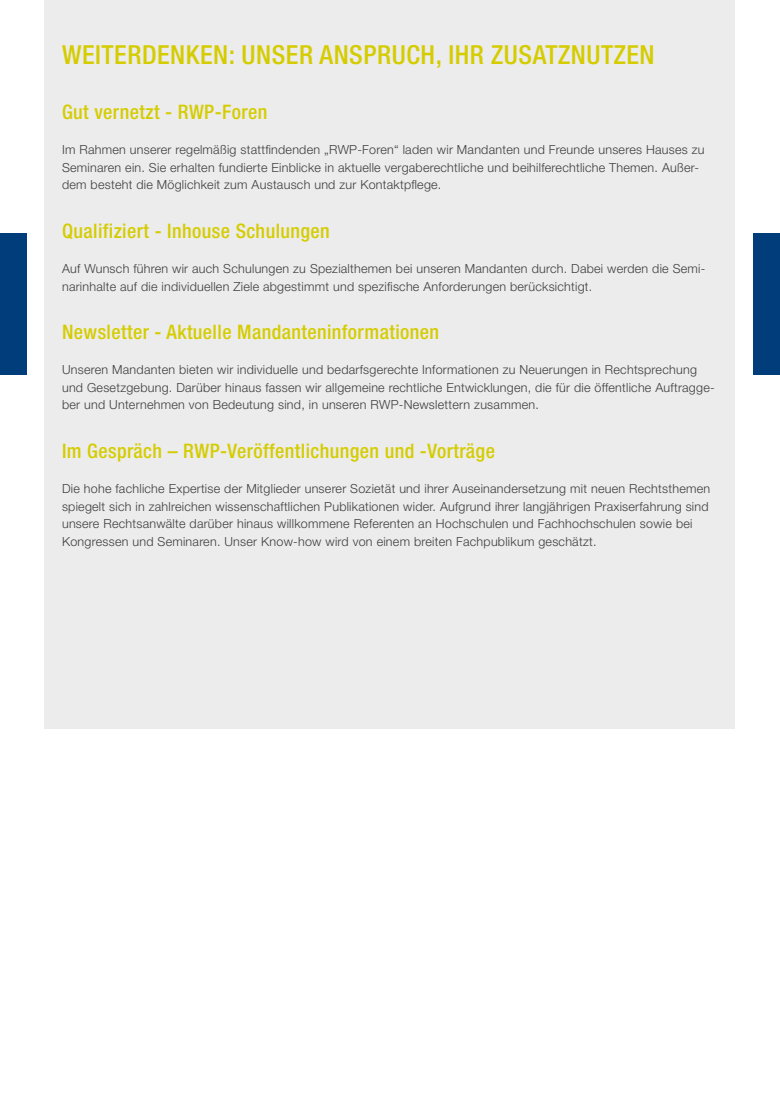
<style>
.page{position:relative;width:780px;height:1099px;background:#fff}
.page>*{position:absolute;margin:0;border:0;box-sizing:border-box;transform-origin:0 0}
.t1{font:500 condensed 26.25px "Helvetica Neue LT Pro";letter-spacing:.02em;color:#d5cc00}
.t2{font:500 condensed 20px "Helvetica Neue LT Pro";letter-spacing:.02em;color:#d5cc00}
.t3{font:300 12.5px/17.5px "Helvetica Neue LT Pro";letter-spacing:.02em;color:#3e3e40}
</style>
<div class="page">
<div style="left:44px;top:0;width:691px;height:729px;background:#ececec"></div>
<div style="left:0;top:233px;width:27px;height:142px;background:#013d7a"></div>
<div style="left:753px;top:233px;width:27px;height:142px;background:#013d7a"></div>
<h1 class="t1" style="left:62px;top:39px;width:594px">Weiterdenken: Unser Anspruch, Ihr Zusatznutzen</h1>
<h2 class="t2" style="left:62px;top:100px;width:207px">Gut vernetzt - RWP-Foren</h2>
<p class="t3" style="left:62px;top:141px;width:644px">Im Rahmen unserer regelmäßig stattfindenden „RWP-Foren“ laden wir Mandanten und Freunde unseres Hauses zu<br>Seminaren ein. Sie erhalten fundierte Einblicke in aktuelle vergaberechtliche und beihilferechtliche Themen. Außer&shy;dem besteht die Möglichkeit zum Austausch und zur Kontaktpflege.</p>
<h2 class="t2" style="left:62px;top:219px;width:269px">Qualifiziert - Inhouse Schulungen</h2>
<p class="t3" style="left:62px;top:259px;width:645px">Auf Wunsch führen wir auch Schulungen zu Spezialthemen bei unseren Mandanten durch. Dabei werden die Semi&shy;narinhalte auf die individuellen Ziele abgestimmt und spezifische Anforderungen berücksichtigt.</p>
<h2 class="t2" style="left:62px;top:320px;width:378px">Newsletter - Aktuelle Mandanteninformationen</h2>
<p class="t3" style="left:62px;top:361px;width:654px">Unseren Mandanten bieten wir individuelle und bedarfsgerechte Informationen zu Neuerungen in Rechtsprechung und Gesetzgebung. Darüber hinaus fassen wir allgemeine rechtliche Entwicklungen, die für die öffentliche Auftragge&shy;ber und Unternehmen von Bedeutung sind, in unseren RWP-Newslettern zusammen.</p>
<h2 class="t2" style="left:62px;top:439px;width:434px">Im Gespräch – RWP-Veröffentlichungen und -Vorträge</h2>
<p class="t3" style="left:62px;top:479px;width:649px">Die hohe fachliche Expertise der Mitglieder unserer Sozietät und ihrer Auseinandersetzung mit neuen Rechtsthemen spiegelt sich in zahlreichen wissenschaftlichen Publikationen wider. Aufgrund ihrer langjährigen Praxiserfahrung sind unsere Rechtsanwälte darüber hinaus willkommene Referenten an Hochschulen und Fachhochschulen sowie bei Kongressen und Seminaren. Unser Know-how wird von einem breiten Fachpublikum geschätzt.</p>
</div>
